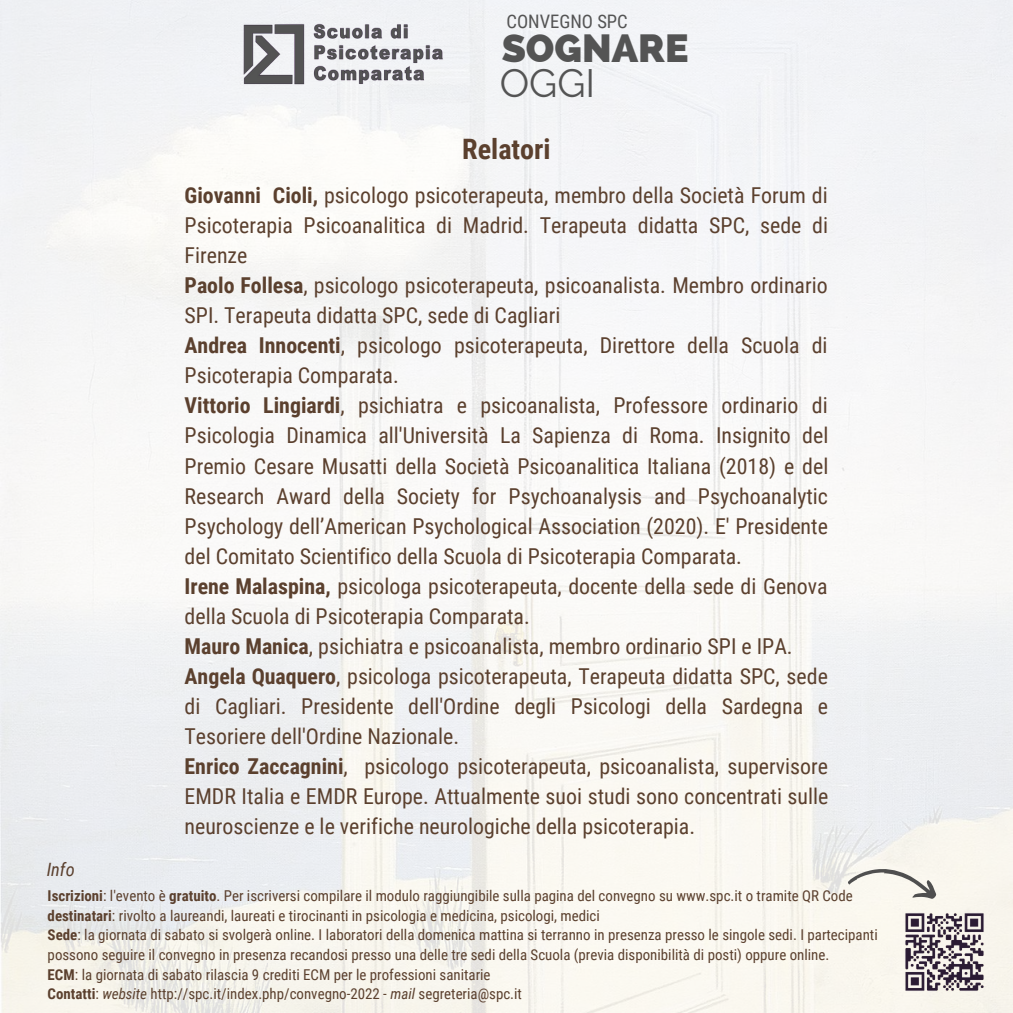
<style>
.page{position:relative;width:1013px;height:1013px;background:#fff}
.page>*{position:absolute;margin:0;border:0;box-sizing:border-box;transform-origin:0 0}
.t1{font:800 39.38px "Raleway";color:#545454}
.t2{font:39.38px "Raleway";color:#545454}
.t3{font:700 28.12px "Roboto Condensed";color:#5b402e}
.t4{font:21.88px/30px "Roboto Condensed";color:#5b402e}
.t5{font:18.62px "Roboto Condensed";color:#545454}
.t6{font:italic 18.38px "Roboto Condensed";color:#5b402e}
.t7{font:14.88px/19.8px "Roboto Condensed";color:#5b402e}
.s1{font-weight:700}
.s2{font-style:italic}
</style>
<div class="page">
<img style="left:0;top:0;width:1012px;height:1012px">
<img style="left:243px;top:21px;width:203px;height:67px">
<img style="left:894px;top:902px;width:100px;height:99px">
<svg style="left:847px;top:859px;width:93px;height:45px"></svg>
<p class="t5" style="left:506px;top:10px;width:123px">CONVEGNO SPC</p>
<h1 class="t1" style="left:501px;top:25px;width:188px">SOGNARE</h1>
<h1 class="t2" style="left:499px;top:59px;width:97px">OGGI</h1>
<p class="t3" style="left:462px;top:133px;width:90px">Relatori</p>
<p class="t4" style="left:184px;top:181px;width:645px"><span class="s1">Giovanni Cioli,</span> psicologo psicoterapeuta, membro della Società Forum di Psicoterapia Psicoanalitica di Madrid. Terapeuta didatta SPC, sede di Firenze<br><span class="s1">Paolo Follesa</span>, psicologo psicoterapeuta, psicoanalista. Membro ordinario SPI. Terapeuta didatta SPC, sede di Cagliari<br><span class="s1">Andrea Innocenti</span>, psicologo psicoterapeuta, Direttore della Scuola di Psicoterapia Comparata.<br><span class="s1">Vittorio Lingiardi</span>, psichiatra e psicoanalista, Professore ordinario di Psicologia Dinamica all'Università La Sapienza di Roma. Insignito del Premio Cesare Musatti della Società Psicoanalitica Italiana (2018) e del Research Award della Society for Psychoanalysis and Psychoanalytic Psychology dell’American Psychological Association (2020). E' Presidente del Comitato Scientifico della Scuola di Psicoterapia Comparata.<br><span class="s1">Irene Malaspina,</span> psicologa psicoterapeuta, docente della sede di Genova della Scuola di Psicoterapia Comparata.<br><span class="s1">Mauro Manica</span>, psichiatra e psicoanalista, membro ordinario SPI e IPA.<br><span class="s1">Angela Quaquero</span>, psicologa psicoterapeuta, Terapeuta didatta SPC, sede di Cagliari. Presidente dell'Ordine degli Psicologi della Sardegna e Tesoriere dell'Ordine Nazionale.<br><span class="s1">Enrico Zaccagnini</span>, psicologo psicoterapeuta, psicoanalista, supervisore EMDR Italia e EMDR Europe. Attualmente suoi studi sono concentrati sulle neuroscienze e le verifiche neurologiche della psicoterapia.</p>
<p class="t6" style="left:47px;top:858px;width:29px">Info</p>
<p class="t7" style="left:48px;top:885px;width:831px"><span class="s1">Iscrizioni</span>: l'evento è <span class="s1">gratuito</span>. Per iscriversi compilare il modulo raggiungibile sulla pagina del convegno su www.spc.it o tramite QR Code <span class="s1">destinatari</span>: rivolto a laureandi, laureati e tirocinanti in psicologia e medicina, psicologi, medici<br><span class="s1">Sede</span>: la giornata di sabato si svolgerà online. I laboratori della domenica mattina si terranno in presenza presso le singole sedi. I partecipanti possono seguire il convegno in presenza recandosi presso una delle tre sedi della Scuola (previa disponibilità di posti) oppure online.<br><span class="s1">ECM</span>: la giornata di sabato rilascia 9 crediti ECM per le professioni sanitarie<br><span class="s1">Contatti</span>: <span class="s2">website</span> http://spc.it/index.php/convegno-2022 - <span class="s2">mail</span> segreteria@spc.it</p>
</div>
